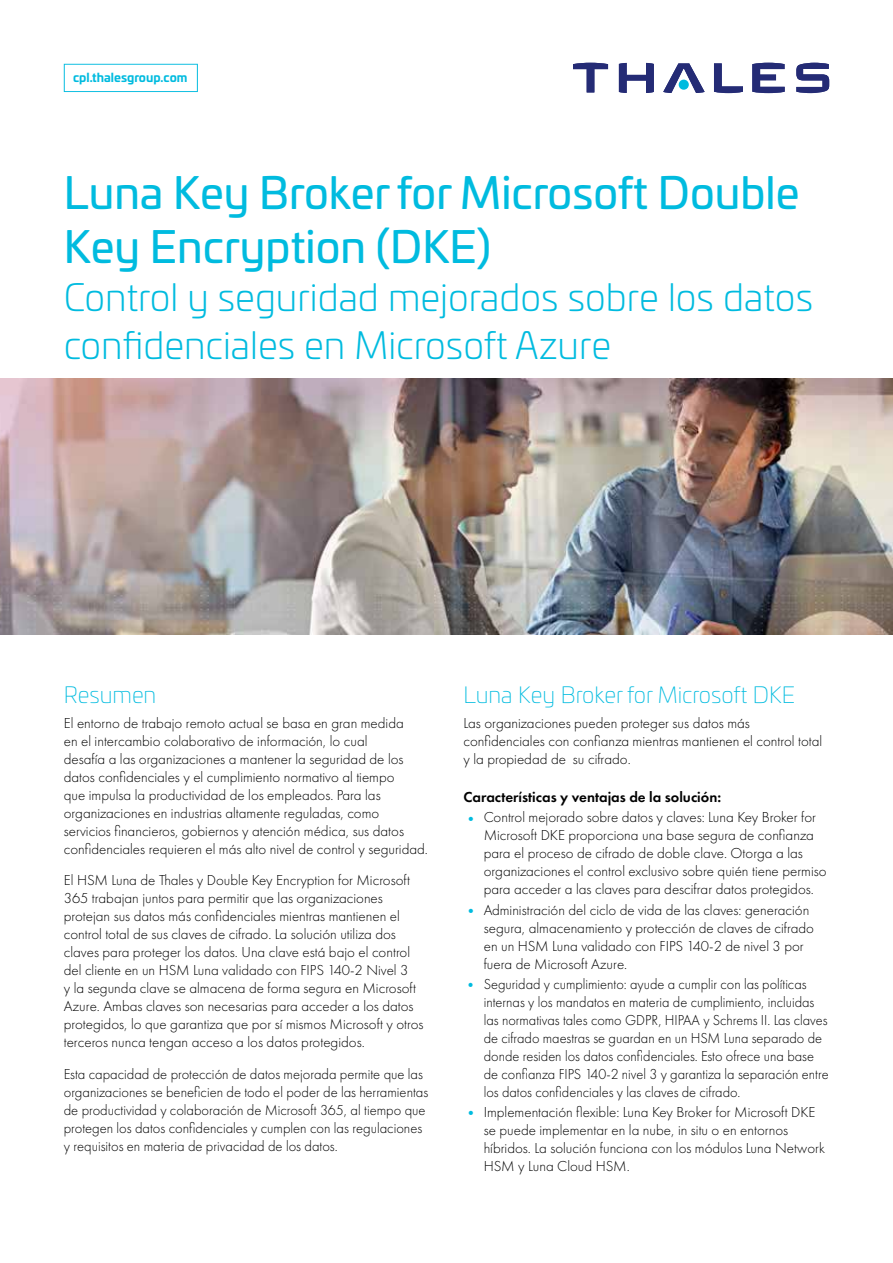
<style>
.page{position:relative;width:893px;height:1263px;background:#fff}
.page>*{position:absolute;margin:0;border:0;box-sizing:border-box;transform-origin:0 0}
.t1{font:43.5px/54px "Univia Pro";color:#00bbdf}
.t2{font:300 37.5px/48px "Univia Pro";color:#00bbdf}
.t3{font:200 22.5px "Univia Pro";color:#00bbdf}
.t4{font:300 15px/18px "Futura PT";color:#000}
.t5{font:300 15px/18px "Futura PT";color:#000;scale:.96 1}
.t6{font:600 15px "Futura PT";color:#000}
.t7{font:700 12px "Univia Pro";color:#00bbdf}
.s1{font-weight:400;color:#00bbdf}
</style>
<div class="page">
<svg style="left:796px;top:63px;width:33px;height:30px"></svg>
<svg style="left:752px;top:63px;width:33px;height:30px"></svg>
<svg style="left:714px;top:63px;width:29px;height:30px"></svg>
<svg style="left:663px;top:63px;width:42px;height:30px"></svg>
<div style="left:679px;top:80px;width:10px;height:10px;background:#00bbdf;border-radius:50%"></div>
<svg style="left:619px;top:63px;width:35px;height:30px"></svg>
<svg style="left:573px;top:63px;width:35px;height:29px"></svg>
<img style="left:0;top:378px;width:893px;height:257px">
<svg style="left:64px;top:64px;width:134px;height:28px"></svg>
<p class="t7" style="left:73px;top:68px;width:116px">cpl.thalesgroup.com</p>
<h1 class="t1" style="left:64px;top:164px;width:737px">Luna Key Broker for Microsoft Double<br>Key Encryption (DKE)</h1>
<h2 class="t2" style="left:64px;top:272px;width:751px">Control y seguridad mejorados sobre los datos confidenciales en Microsoft Azure</h2>
<h3 class="t3" style="left:64px;top:679px;width:94px">Resumen</h3>
<p class="t4" style="left:64px;top:714px;width:366px">El entorno de trabajo remoto actual se basa en gran medida<br>en el intercambio colaborativo de información, lo cual<br>desafía a las organizaciones a mantener la seguridad de los datos confidenciales y el cumplimiento normativo al tiempo<br>que impulsa la productividad de los empleados. Para las organizaciones en industrias altamente reguladas, como servicios financieros, gobiernos y atención médica, sus datos confidenciales requieren el más alto nivel de control y seguridad.</p>
<p class="t4" style="left:64px;top:871px;width:361px">El HSM Luna de Thales y Double Key Encryption for Microsoft 365 trabajan juntos para permitir que las organizaciones protejan sus datos más confidenciales mientras mantienen el control total de sus claves de cifrado. La solución utiliza dos claves para proteger los datos. Una clave está bajo el control del cliente en un HSM Luna validado con FIPS 140-2 Nivel 3<br>y la segunda clave se almacena de forma segura en Microsoft Azure. Ambas claves son necesarias para acceder a los datos protegidos, lo que garantiza que por sí mismos Microsoft y otros terceros nunca tengan acceso a los datos protegidos.</p>
<p class="t4" style="left:64px;top:1065px;width:366px">Esta capacidad de protección de datos mejorada permite que las organizaciones se beneficien de todo el poder de las herramientas de productividad y colaboración de Microsoft 365, al tiempo que protegen los datos confidenciales y cumplen con las regulaciones y requisitos en materia de privacidad de los datos.</p>
<h3 class="t3" style="left:463px;top:679px;width:333px">Luna Key Broker for Microsoft DKE</h3>
<p class="t4" style="left:463px;top:714px;width:360px">Las organizaciones pueden proteger sus datos más confidenciales con confianza mientras mantienen el control total y la propiedad de su cifrado.</p>
<p class="t6" style="left:463px;top:788px;width:259px">Características y ventajas de la solución:</p>
<p class="t4" style="left:484px;top:808px;width:344px;text-indent:-20px"><span class="s1">•</span> Control mejorado sobre datos y claves: Luna Key Broker for Microsoft DKE proporciona una base segura de confianza para el proceso de cifrado de doble clave. Otorga a las organizaciones el control exclusivo sobre quién tiene permiso para acceder a las claves para descifrar datos protegidos.</p>
<p class="t4" style="left:484px;top:901px;width:332px;text-indent:-20px"><span class="s1">•</span> Administración del ciclo de vida de las claves: generación segura, almacenamiento y protección de claves de cifrado en un HSM Luna validado con FIPS 140-2 de nivel 3 por fuera de Microsoft Azure.</p>
<p class="t5" style="left:484px;top:975px;width:361px;text-indent:-20px"><span class="s1">•</span> Seguridad y cumplimiento: ayude a cumplir con las políticas internas y los mandatos en materia de cumplimiento, incluidas las normativas tales como GDPR, HIPAA y Schrems II. Las claves de cifrado maestras se guardan en un HSM Luna separado de donde residen los datos confidenciales. Esto ofrece una base de confianza FIPS 140-2 nivel 3 y garantiza la separación entre los datos confidenciales y las claves de cifrado.</p>
<p class="t4" style="left:484px;top:1103px;width:343px;text-indent:-20px"><span class="s1">•</span> Implementación flexible: Luna Key Broker for Microsoft DKE se puede implementar en la nube, in situ o en entornos híbridos. La solución funciona con los módulos Luna Network HSM y Luna Cloud HSM.</p>
</div>
